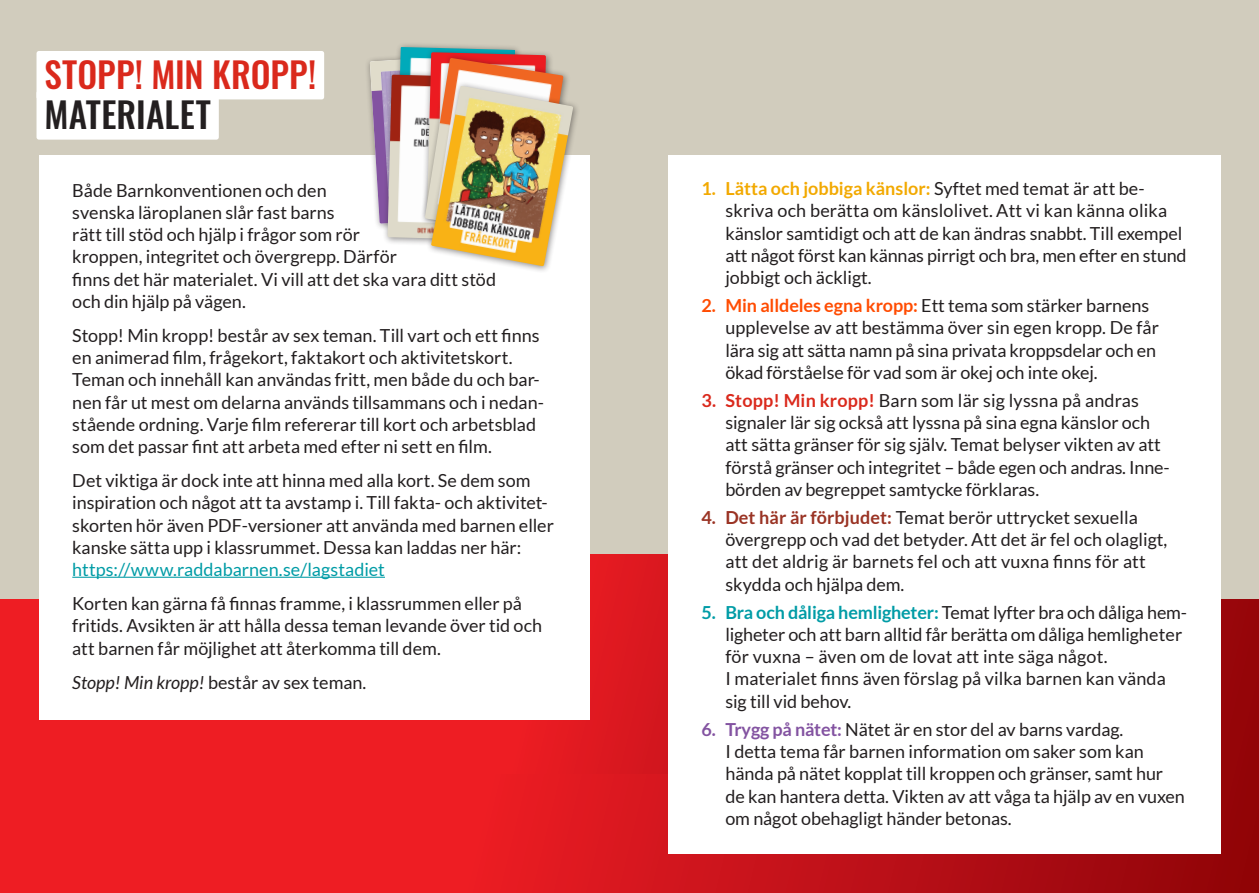
<style>
.page{position:relative;width:1259px;height:893px;background:#d1ccbd}
.page>*{position:absolute;margin:0;border:0;box-sizing:border-box;transform-origin:0 0}
.Titel{font:35.25px "Oswald";color:#da291c}
.Titel-2{font:35.25px "Oswald";letter-spacing:.005em;color:#231f20}
.Titel-3{font:18px/22.2px "Lato";color:#231f20}
.s1{color:#009ca6}
.s2{font-style:italic}
.s3{font-weight:700;color:#f2a900}
.s4{font-weight:700;color:#ff4c02}
.s5{font-weight:700;color:#da291c}
.s6{font-weight:700;color:#9a3324}
.s7{font-weight:700;color:#009ca6}
.s8{font-weight:700;color:#8353a1}
</style>
<div class="page">
<svg style="left:0;top:599px;width:1259px;height:294px;background:#d9191f"></svg>
<svg style="left:170px;top:555px;width:498px;height:218px;background:#e51a21"></svg>
<div style="left:37px;top:51px;width:287px;height:48px;background:#fff;border-radius:2px"></div>
<div style="left:37px;top:91px;width:182px;height:49px;background:#fff;border-radius:2px"></div>
<div style="left:39px;top:155px;width:551px;height:565px;background:#fff"></div>
<div style="left:668px;top:155px;width:552px;height:698px;background:#fff"></div>
<hr style="left:72px;top:577px;width:313px;height:1px;background:#009ca6">
<div style="left:365px;top:50px;width:137px;height:181px;background:#231f20;opacity:.5"></div>
<svg style="left:370px;top:54px;width:21px;height:170px"></svg>
<div style="left:391px;top:42px;width:132px;height:177px;background:#231f20;opacity:.5"></div>
<img style="left:396px;top:47px;width:26px;height:22px">
<div style="left:382px;top:69px;width:132px;height:179px;background:#231f20;opacity:.5"></div>
<img style="left:387px;top:75px;width:33px;height:165px">
<div style="left:422px;top:47px;width:132px;height:179px;background:#231f20;opacity:.5"></div>
<div style="left:420px;top:53px;width:150px;height:191px;background:#231f20;opacity:.5"></div>
<img style="left:425px;top:58px;width:138px;height:178px">
<div style="left:426px;top:81px;width:154px;height:193px;background:#231f20;opacity:.5"></div>
<img style="left:431px;top:86px;width:142px;height:180px">
<p class="Titel" style="left:44px;top:44px;width:273px">STOPP! MIN KROPP!</p>
<p class="Titel-2" style="left:44px;top:84px;width:168px">MATERIALET</p>
<p class="Titel-3" style="left:72px;top:179px;width:425px">Både Barnkonventionen och den<br>svenska läroplanen slår fast barns<br>rätt till stöd och hjälp i frågor som rör<br>kroppen, integritet och övergrepp. Därför<br>finns det här materialet. Vi vill att det ska vara ditt stöd och din hjälp på vägen.</p>
<p class="Titel-3" style="left:72px;top:324px;width:473px">Stopp! Min kropp! består av sex teman. Till vart och ett finns en animerad film, frågekort, faktakort och aktivitetskort.<br>Teman och innehåll kan användas fritt, men både du och bar&shy;nen får ut mest om delarna används tillsammans och i nedan&shy;stående ordning. Varje film refererar till kort och arbetsblad som det passar fint att arbeta med efter ni sett en film.</p>
<p class="Titel-3" style="left:72px;top:469px;width:483px">Det viktiga är dock inte att hinna med alla kort. Se dem som inspiration och något att ta avstamp i. Till fakta- och aktivitet&shy;skorten hör även PDF-versioner att använda med barnen eller kanske sätta upp i klassrummet. Dessa kan laddas ner här: <span class="s1">https://www.raddabarnen.se/lagstadiet</span></p>
<p class="Titel-3" style="left:72px;top:592px;width:471px">Korten kan gärna få finnas framme, i klassrummen eller på fritids. Avsikten är att hålla dessa teman levande över tid och att barnen får möjlighet att återkomma till dem.</p>
<p class="Titel-3" style="left:72px;top:671px;width:295px"><span class="s2">Stopp! Min kropp!</span> består av sex teman.</p>
<p class="Titel-3" style="left:725px;top:178px;width:463px;text-indent:-24px"><span class="s3">1. Lätta och jobbiga känslor:</span> Syftet med temat är att be&shy;skriva och berätta om känslolivet. Att vi kan känna olika känslor samtidigt och att de kan ändras snabbt. Till exempel att något först kan kännas pirrigt och bra, men efter en stund jobbigt och äckligt.</p>
<p class="Titel-3" style="left:725px;top:295px;width:435px;text-indent:-24px"><span class="s4">2. Min alldeles egna kropp:</span> Ett tema som stärker barnens upplevelse av att bestämma över sin egen kropp. De får lära sig att sätta namn på sina privata kroppsdelar och en ökad förståelse för vad som är okej och inte okej.</p>
<p class="Titel-3" style="left:725px;top:389px;width:446px;text-indent:-24px"><span class="s5">3. Stopp! Min kropp!</span> Barn som lär sig lyssna på andras signaler lär sig också att lyssna på sina egna känslor och att sätta gränser för sig själv. Temat belyser vikten av att förstå gränser och integritet – både egen och andras. Inne&shy;börden av begreppet samtycke förklaras.</p>
<p class="Titel-3" style="left:725px;top:506px;width:443px;text-indent:-24px"><span class="s6">4. Det här är förbjudet:</span> Temat berör uttrycket sexuella övergrepp och vad det betyder. Att det är fel och olagligt, att det aldrig är barnets fel och att vuxna finns för att skydda och hjälpa dem.</p>
<p class="Titel-3" style="left:725px;top:601px;width:463px;text-indent:-24px"><span class="s7">5. Bra och dåliga hemligheter:</span> Temat lyfter bra och dåliga hem&shy;ligheter och att barn alltid får berätta om dåliga hemligheter för vuxna – även om de lovat att inte säga något.<br>I materialet finns även förslag på vilka barnen kan vända sig till vid behov.</p>
<p class="Titel-3" style="left:725px;top:718px;width:461px;text-indent:-24px"><span class="s8">6. Trygg på nätet:</span> Nätet är en stor del av barns vardag.<br>I detta tema får barnen information om saker som kan hända på nätet kopplat till kroppen och gränser, samt hur de kan hantera detta. Vikten av att våga ta hjälp av en vuxen om något obehagligt händer betonas.</p>
</div>
